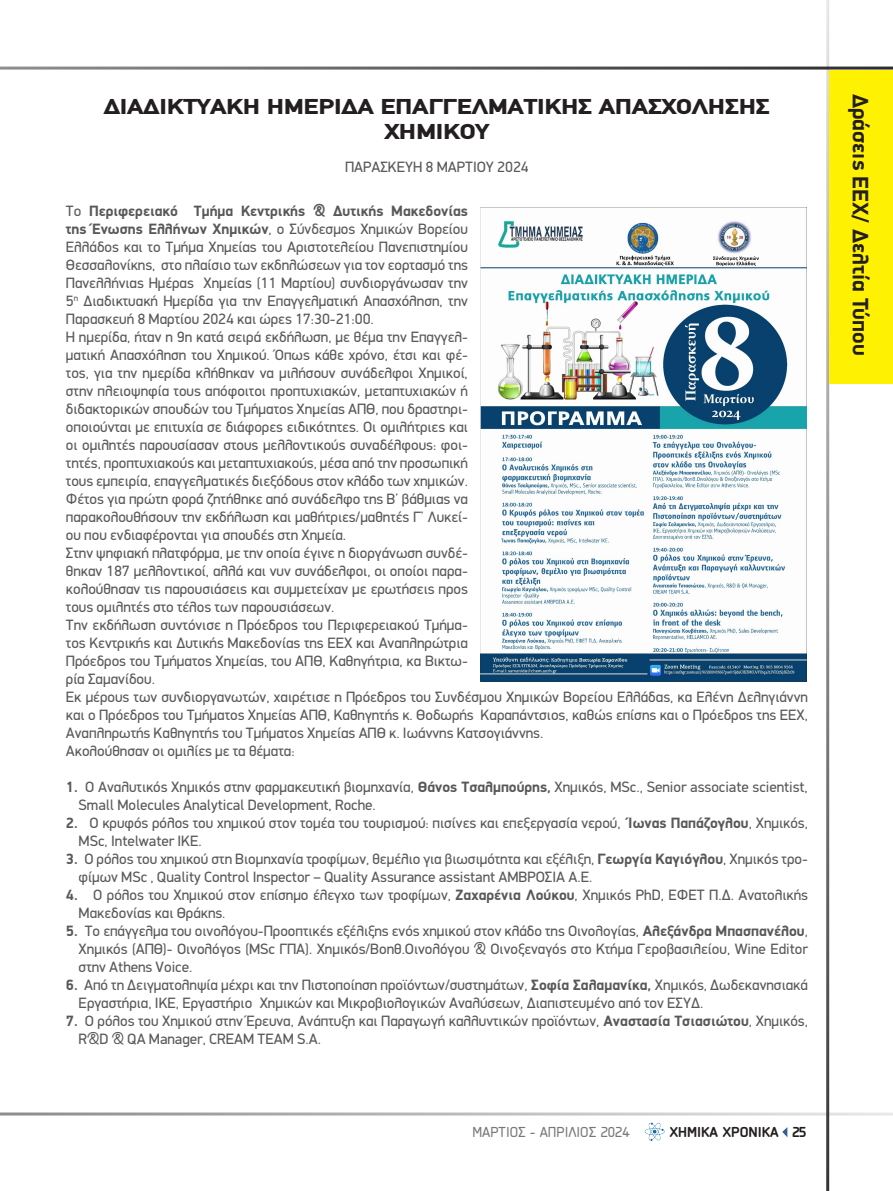
<style>
.page{position:relative;width:893px;height:1191px;background:#fff}
.page>*{position:absolute;margin:0;border:0;box-sizing:border-box;transform-origin:0 0}
.t1{font:700 22.5px "PF Din Display Pro";color:#231f20}
.t2{font:900 21.6px/25.5px "PF Din Text";letter-spacing:-.01em;color:#231f20;text-align:center;scale:1.25 1}
.t3{font:15px/18px "PF Din Display";color:#57585a}
.t4{font:15px "PF Isotext Pro";color:#76787b}
.t5{font:700 15px "PF Isotext Pro";color:#231f20}
.s1{font-weight:700}
</style>
<div class="page">
<svg style="left:782px;top:1127px;width:5px;height:10px"></svg>
<hr style="left:0;top:67px;width:893px;height:3px;background:#231f20">
<hr style="left:0;top:1112px;width:893px;height:3px;background:#231f20">
<hr style="left:826px;top:0;width:3px;height:1191px;background:#231f20">
<img style="left:644px;top:1122px;width:21px;height:19px">
<img style="left:481px;top:208px;width:326px;height:473px">
<div style="left:829px;top:70px;width:64px;height:313px;background:#fff101"></div>
<h2 class="t2" style="left:104px;top:93px;width:534px">ΔΙΑΔΙΚΤΥΑΚΗ ΗΜΕΡΙΔΑ ΕΠΑΓΓΕΛΜΑΤΙΚΗΣ ΑΠΑΣΧΟΛΗΣΗΣ<br>ΧΗΜΙΚΟΥ</h2>
<p class="t3" style="left:345px;top:158px;width:185px">ΠΑΡΑΣΚΕΥΗ 8 MAΡΤΙΟΥ 2024</p>
<p class="t3" style="left:66px;top:202px;width:743px">Το <span class="s1">Περιφερειακό Τμήμα Κεντρικής &amp; Δυτικής Μακεδονίας<br>της Ένωσης Ελλήνων Χημικών</span>, ο Σύνδεσμος Χημικών Βορείου<br>Ελλάδος και το Τμήμα Χημείας του Αριστοτελείου Πανεπιστημίου<br>Θεσσαλονίκης, στο πλαίσιο των εκδηλώσεων για τον εορτασμό της<br>Πανελλήνιας Ημέρας Χημείας (11 Μαρτίου) συνδιοργάνωσαν την<br>5<sup>η</sup> Διαδικτυακή Ημερίδα για την Επαγγελματική Απασχόληση, την<br>Παρασκευή 8 Μαρτίου 2024 και ώρες 17:30-21:00.<br>Η ημερίδα, ήταν η 9η κατά σειρά εκδήλωση, με θέμα την Επαγγελ-<br>ματική Απασχόληση του Χημικού. Όπως κάθε χρόνο, έτσι και φέ-<br>τος, για την ημερίδα κλήθηκαν να μιλήσουν συνάδελφοι Χημικοί,<br>στην πλειοψηφία τους απόφοιτοι προπτυχιακών, μεταπτυχιακών ή<br>διδακτορικών σπουδών του Τμήματος Χημείας ΑΠΘ, που δραστηρι-<br>οποιούνται με επιτυχία σε διάφορες ειδικότητες. Οι ομιλήτριες και<br>οι ομιλητές παρουσίασαν στους μελλοντικούς συναδέλφους: φοι-<br>τητές, προπτυχιακούς και μεταπτυχιακούς, μέσα από την προσωπική<br>τους εμπειρία, επαγγελματικές διεξόδους στον κλάδο των χημικών.<br>Φέτος για πρώτη φορά ζητήθηκε από συνάδελφο της Β’ βάθμιας να<br>παρακολουθήσουν την εκδήλωση και μαθήτριες/μαθητές Γ’ Λυκεί-<br>ου που ενδιαφέρονται για σπουδές στη Χημεία.<br>Στην ψηφιακή πλατφόρμα, με την οποία έγινε η διοργάνωση συνδέ-<br>θηκαν 187 μελλοντικοί, αλλά και νυν συνάδελφοι, οι οποίοι παρα-<br>κολούθησαν τις παρουσιάσεις και συμμετείχαν με ερωτήσεις προς<br>τους ομιλητές στο τέλος των παρουσιάσεων.<br>Την εκδήλωση συντόνισε η Πρόεδρος του Περιφερειακού Τμήμα-<br>τος Κεντρικής και Δυτικής Μακεδονίας της ΕΕΧ και Αναπληρώτρια<br>Πρόεδρος του Τμήματος Χημείας, του ΑΠΘ, Καθηγήτρια, κα Βικτω-<br>ρία Σαμανίδου.<br>Εκ μέρους των συνδιοργανωτών, χαιρέτισε η Πρόεδρος του Συνδέσμου Χημικών Βορείου Ελλάδας, κα Ελένη Δεληγιάννη και ο Πρόεδρος του Τμήματος Χημείας ΑΠΘ, Καθηγητής κ. Θοδωρής Καραπάντσιος, καθώς επίσης και ο Πρόεδρος της ΕΕΧ, Αναπληρωτής Καθηγητής του Τμήματος Χημείας ΑΠΘ κ. Ιωάννης Κατσογιάννης.<br>Ακολούθησαν οι ομιλίες με τα θέματα:</p>
<p class="t3" style="left:79px;top:778px;width:731px;text-indent:-13px"><span class="s1">1.</span> Ο Αναλυτικός Χημικός στην φαρμακευτική βιομηχανία, <span class="s1">Θάνος Τσαλμπούρης,</span> Χημικός, ΜSc., Senior associate scientist,<br>Small Molecules Analytical Development, Roche.</p>
<p class="t3" style="left:79px;top:814px;width:731px;text-indent:-13px"><span class="s1">2.</span> Ο κρυφός ρόλος του χημικού στον τομέα του τουρισμού: πισίνες και επεξεργασία νερού, <span class="s1">Ίωνας Παπάζογλου</span>, Χημικός,<br>MSc, Intelwater ΙΚΕ.</p>
<p class="t3" style="left:79px;top:850px;width:731px;text-indent:-13px"><span class="s1">3.</span> Ο ρόλος του χημικού στη Βιομηχανία τροφίμων, θεμέλιο για βιωσιμότητα και εξέλιξη, <span class="s1">Γεωργία Καγιόγλου</span>, Χημικός τρο&shy;φίμων MSc , Quality Control Inspector – Quality Assurance assistant ΑΜΒΡΟΣΙΑ Α.Ε.</p>
<p class="t3" style="left:79px;top:886px;width:731px;text-indent:-13px"><span class="s1">4.</span> Ο ρόλος του Χημικού στον επίσημο έλεγχο των τροφίμων, <span class="s1">Ζαχαρένια Λούκου</span>, Χημικός PhD, ΕΦΕΤ Π.Δ. Ανατολικής<br>Μακεδονίας και Θράκης.</p>
<p class="t3" style="left:79px;top:922px;width:731px;text-align:justify;text-indent:-13px"><span class="s1">5.</span> Το επάγγελμα του οινολόγου-Προοπτικές εξέλιξης ενός χημικού στον κλάδο της Οινολογίας, <span class="s1">Αλεξάνδρα Μπασπανέλου</span>, Χημικός (ΑΠΘ)- Οινολόγος (MSc ΓΠΑ). Χημικός/Βοηθ.Οινολόγου &amp; Οινοξεναγός στο Κτήμα Γεροβασιλείου, Wine Editor στην Athens Voice.</p>
<p class="t3" style="left:79px;top:976px;width:731px;text-indent:-13px"><span class="s1">6.</span> Από τη Δειγματοληψία μέχρι και την Πιστοποίηση προϊόντων/συστημάτων, <span class="s1">Σοφία Σαλαμανίκα,</span> Χημικός, Δωδεκανησιακά<br>Εργαστήρια, ΙΚΕ, Εργαστήριο Χημικών και Μικροβιολογικών Αναλύσεων, Διαπιστευμένο από τον ΕΣΥΔ.</p>
<p class="t3" style="left:79px;top:1012px;width:731px;text-indent:-13px"><span class="s1">7.</span> Ο ρόλος του Χημικού στην Έρευνα, Ανάπτυξη και Παραγωγή καλλυντικών προϊόντων, <span class="s1">Αναστασία Τσιασιώτου</span>, Χημικός,<br>R&amp;D &amp; QA Manager, CREAM TEAM S.A.</p>
<p class="t4" style="left:472px;top:1123px;width:159px">ΜΑΡΤΙΟΣ - ΑΠΡΙΛΙΟΣ 2024</p>
<p class="t5" style="left:670px;top:1123px;width:138px">ΧΗΜΙΚΑ ΧΡΟΝΙΚΑ 25</p>
<h1 class="t1" style="left:874px;top:94px;width:263px;rotate:90deg">Δράσεις ΕΕΧ/ Δελτία Τύπου</h1>
</div>
